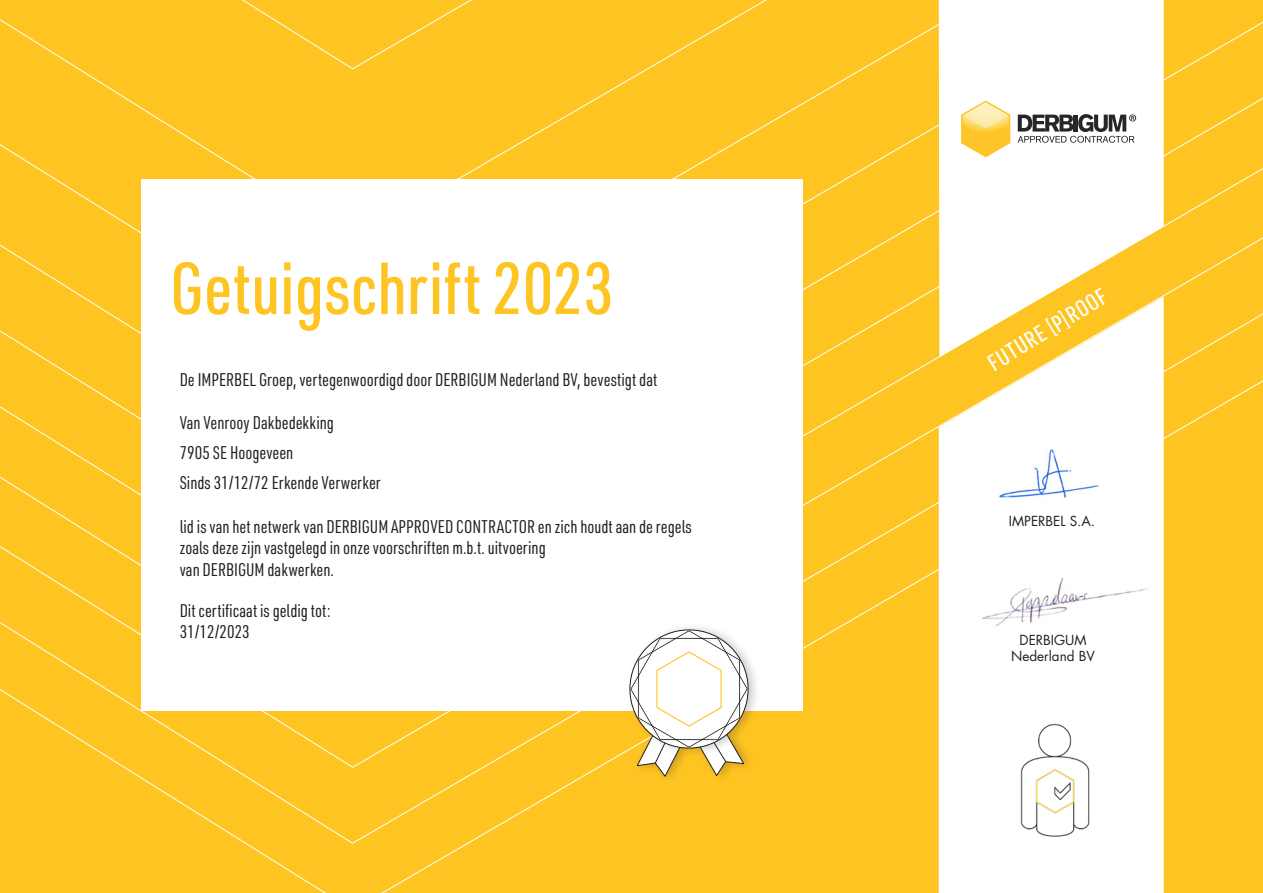
<style>
.page{position:relative;width:1263px;height:893px;background:#fff}
.page>*{position:absolute;margin:0;border:0;box-sizing:border-box;transform-origin:0 0}
.t1{font:500 72px "URWDIN Cond";color:#fec422}
.t2{font:500 23.1px "URWDIN Cond";color:#fff}
.t3{font:18px/21.6px "URWDIN Cond";color:#231f20}
.t4{font:13.5px/16.2px "Futura";color:#231f20;text-align:center}
.s1{font-weight:400}
</style>
<div class="page">
<div style="left:0;top:241px;width:1263px;height:70px;background:#fec422"></div>
<div style="left:0;top:69px;width:1263px;height:172px;background:#fec422"></div>
<div style="left:0;top:0;width:1263px;height:69px;background:#fec422"></div>
<div style="left:0;top:311px;width:1263px;height:67px;background:#fec422"></div>
<div style="left:0;top:378px;width:1263px;height:515px;background:#fec422"></div>
<div style="left:141px;top:179px;width:662px;height:531px;background:#fff"></div>
<svg style="left:939px;top:0;width:225px;height:297px"></svg>
<svg style="left:939px;top:297px;width:225px;height:596px"></svg>
<img style="left:998px;top:448px;width:101px;height:52px">
<img style="left:973px;top:572px;width:183px;height:57px">
<svg style="left:961px;top:101px;width:49px;height:56px"></svg>
<svg style="left:1018px;top:114px;width:118px;height:29px"></svg>
<div style="left:633px;top:728px;width:123px;height:57px;background:#fec422"></div>
<div style="left:625px;top:622px;width:136px;height:136px;background:#231f20;opacity:.25"></div>
<svg style="left:629px;top:629px;width:120px;height:148px"></svg>
<img style="left:989px;top:710px;width:139px;height:139px">
<h1 class="t1" style="left:170px;top:241px;width:445px">Getuigschrift 2023</h1>
<p class="t2" style="left:982px;top:351px;width:137px;rotate:-31deg">FUTURE <span class="s1">[</span>P<span class="s1">]</span>ROOF</p>
<p class="t3" style="left:180px;top:368px;width:479px">De IMPERBEL Groep, vertegenwoordigd door DERBIGUM Nederland BV, bevestigt dat</p>
<p class="t3" style="left:180px;top:407px;width:203px;line-height:30.2px">Van Venrooy Dakbedekking<br>7905 SE Hoogeveen<br>Sinds 31/12/72 Erkende Verwerker</p>
<p class="t3" style="left:180px;top:515px;width:514px">lid is van het netwerk van DERBIGUM APPROVED CONTRACTOR en zich houdt aan de regels zoals deze zijn vastgelegd in onze voorschriften m.b.t. uitvoering<br>van DERBIGUM dakwerken.</p>
<p class="t4" style="left:1009px;top:513px;width:88px">IMPERBEL S.A.</p>
<p class="t3" style="left:180px;top:599px;width:152px">Dit certificaat is geldig tot:<br>31/12/2023</p>
<p class="t4" style="left:1011px;top:632px;width:85px">DERBIGUM<br>Nederland BV</p>
</div>
